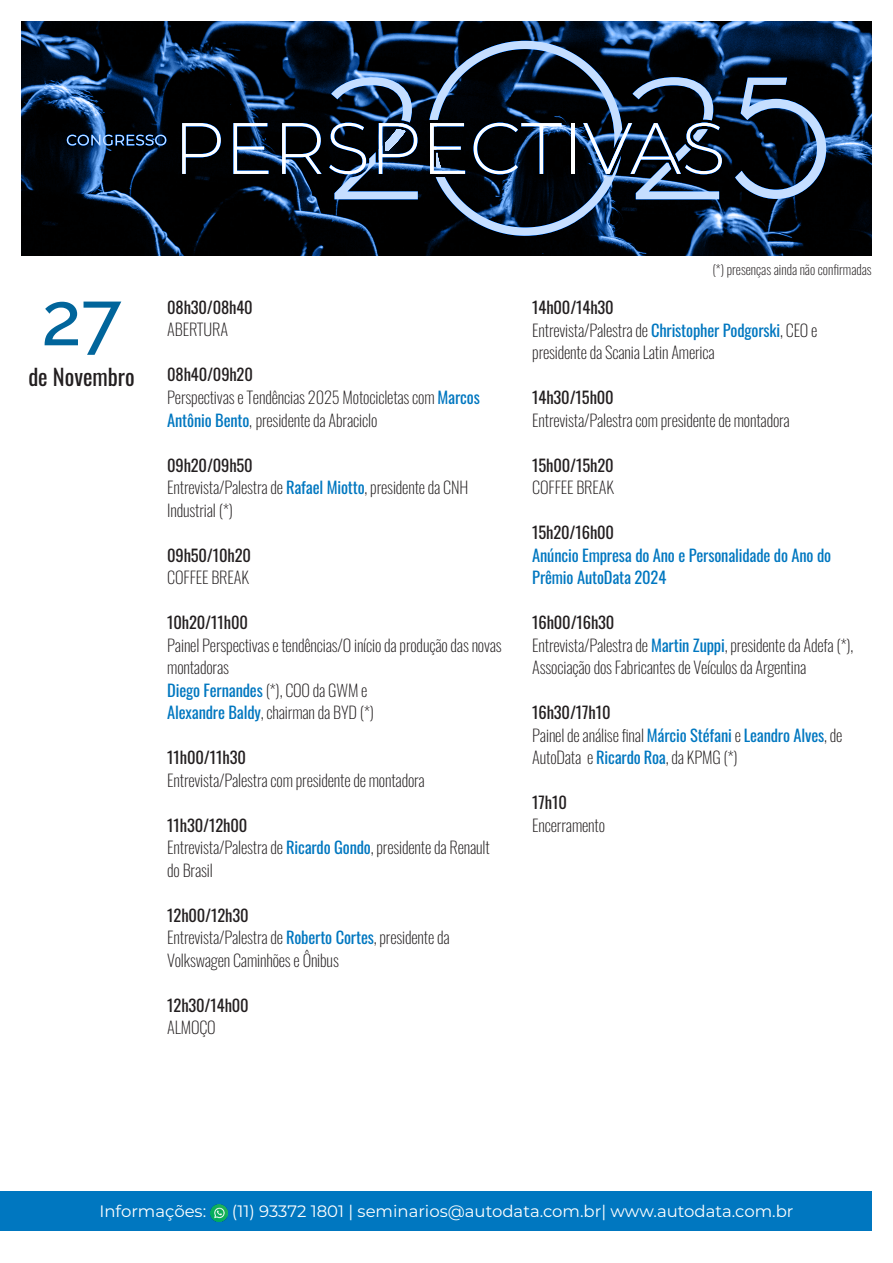
<style>
.page{position:relative;width:893px;height:1263px;background:#fff}
.page>*{position:absolute;margin:0;border:0;box-sizing:border-box;transform-origin:0 0}
.t1{font:500 75px "Raleway";color:#01659b}
.t2{font:22.5px "Oswald";color:#231f20}
.t3{font:200 16.5px/22.5px "Oswald";letter-spacing:-.01em;color:#231f20}
.t4{font:16.5px "Oswald";letter-spacing:-.01em;color:#231f20}
.t5{font:16.5px "Montserrat";color:#fff}
.t6{font:16.5px/22.5px "Oswald";letter-spacing:-.01em;color:#0077c0}
.t7{font:200 13.5px "Oswald";color:#231f20}
.s1{font-weight:400}
.s2{font-weight:400;color:#0077c0}
</style>
<div class="page">
<div style="left:0;top:1191px;width:872px;height:39px;background:#0077c0"></div>
<img style="left:211px;top:1205px;width:17px;height:17px">
<svg style="left:21px;top:21px;width:851px;height:234px;background:#192637"></svg>
<h1 class="t1" style="left:41px;top:276px;width:82px">27</h1>
<h2 class="t2" style="left:28px;top:356px;width:108px">de Novembro</h2>
<p class="t4" style="left:167px;top:293px;width:87px">08h30/08h40</p>
<p class="t3" style="left:167px;top:317px;width:62px">ABERTURA</p>
<p class="t3" style="left:167px;top:362px;width:314px"><span class="s1">08h40/09h20<br></span>Perspectivas e Tendências 2025 Motocicletas com <span class="s2">Marcos<br>Antônio Bento</span>, presidente da Abraciclo</p>
<p class="t3" style="left:167px;top:452px;width:303px"><span class="s1">09h20/09h50<br></span>Entrevista/Palestra de <span class="s2">Rafael Miotto</span>, presidente da CNH<br>Industrial (*)</p>
<p class="t4" style="left:167px;top:540px;width:85px">09h50/10h20</p>
<p class="t3" style="left:167px;top:564px;width:83px">COFFEE BREAK</p>
<p class="t4" style="left:167px;top:608px;width:82px">10h20/11h00</p>
<p class="t3" style="left:167px;top:632px;width:336px">Painel Perspectivas e tendências/O início da produção das novas montadoras<br><span class="s2">Diego Fernandes</span> (*), COO da GWM e<br><span class="s2">Alexandre Baldy</span>, chairman da BYD (*)</p>
<p class="t4" style="left:167px;top:743px;width:80px">11h00/11h30</p>
<p class="t3" style="left:167px;top:767px;width:259px">Entrevista/Palestra com presidente de montadora</p>
<p class="t3" style="left:167px;top:812px;width:324px"><span class="s1">11h30/12h00<br></span>Entrevista/Palestra de <span class="s2">Ricardo Gondo</span>, presidente da Renault do Brasil</p>
<p class="t3" style="left:167px;top:902px;width:284px"><span class="s1">12h00/12h30<br></span>Entrevista/Palestra de <span class="s2">Roberto Cortes</span>, presidente da<br>Volkswagen Caminhões e Ônibus</p>
<p class="t4" style="left:167px;top:990px;width:83px">12h30/14h00</p>
<p class="t3" style="left:167px;top:1014px;width:50px">ALMOÇO</p>
<p class="t7" style="left:712px;top:257px;width:161px">(*) presenças ainda não confirmadas</p>
<p class="t3" style="left:532px;top:294px;width:287px"><span class="s1">14h00/14h30<br></span>Entrevista/Palestra de <span class="s2">Christopher Podgorski</span>, CEO e presidente da Scania Latin America</p>
<p class="t4" style="left:532px;top:383px;width:83px">14h30/15h00</p>
<p class="t3" style="left:532px;top:407px;width:259px">Entrevista/Palestra com presidente de montadora</p>
<p class="t4" style="left:532px;top:450px;width:83px">15h00/15h20</p>
<p class="t3" style="left:532px;top:474px;width:83px">COFFEE BREAK</p>
<p class="t4" style="left:532px;top:518px;width:83px">15h20/16h00</p>
<p class="t6" style="left:532px;top:542px;width:300px">Anúncio Empresa do Ano e Personalidade do Ano do<br>Prêmio AutoData 2024</p>
<p class="t3" style="left:532px;top:609px;width:323px"><span class="s1">16h00/16h30<br></span>Entrevista/Palestra de <span class="s2">Martin Zuppi</span>, presidente da Adefa (*),<br>Associação dos Fabricantes de Veículos da Argentina</p>
<p class="t3" style="left:532px;top:699px;width:312px"><span class="s1">16h30/17h10<br></span>Painel de análise final <span class="s2">Márcio Stéfani</span> e <span class="s2">Leandro Alves</span>, de<br>AutoData e <span class="s2">Ricardo Roa</span>, da KPMG (*)</p>
<p class="t4" style="left:532px;top:788px;width:36px">17h10</p>
<p class="t3" style="left:532px;top:812px;width:74px">Encerramento</p>
<p class="t5" style="left:99px;top:1200px;width:108px">Informações:</p>
<p class="t5" style="left:232px;top:1200px;width:563px">(11) 93372 1801 | seminarios@autodata.com.br| www.autodata.com.br</p>
</div>
